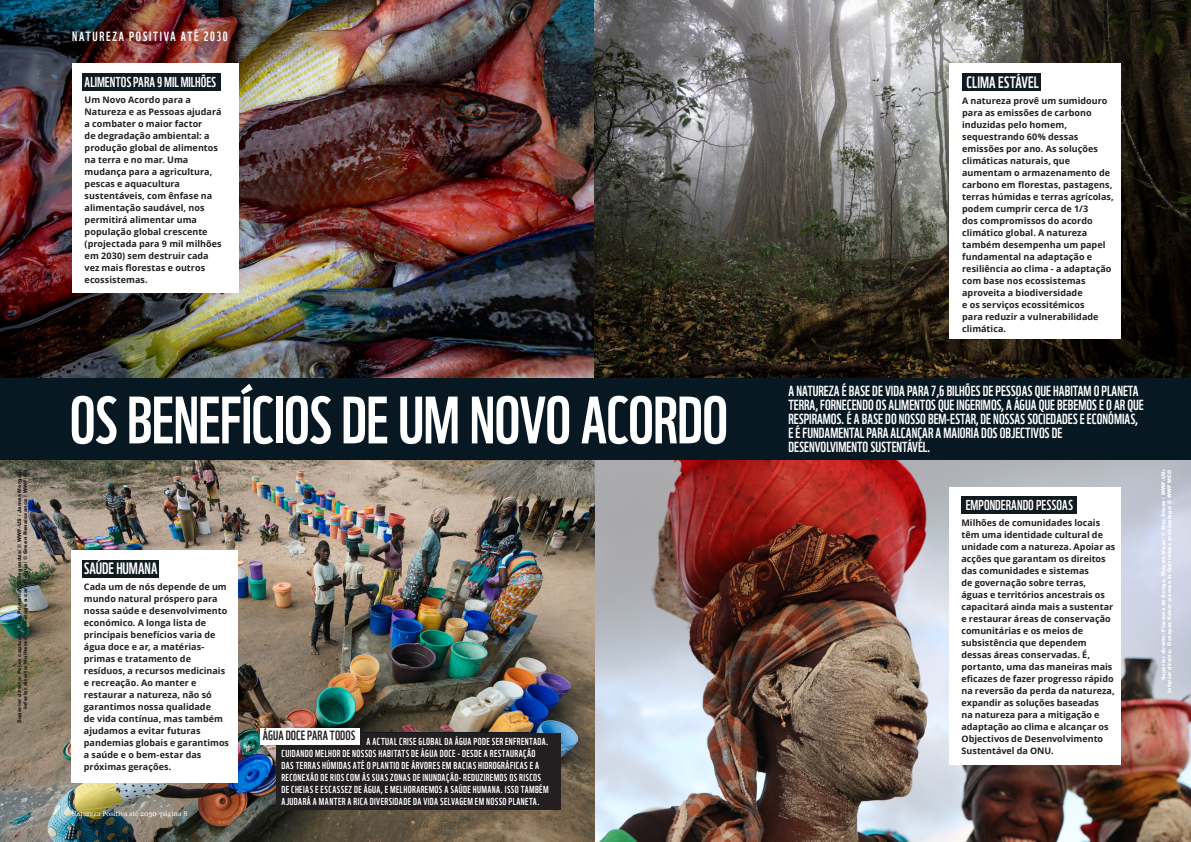
<style>
.page{position:relative;width:1191px;height:842px;background:#fff}
.page>*{position:absolute;margin:0;border:0;box-sizing:border-box;transform-origin:0 0}
.t1{font:65px "WWF";letter-spacing:-.015em;color:#fff}
.t2{font:16px "WWF";letter-spacing:.005em;color:#fff}
.t3{font:14.2px/14px "WWF";color:#fff}
.t4{font:14px "WWF";color:#fff}
.t5{font:13px "WWF";letter-spacing:.135em;color:#fff}
.t6{font:13px "WWF";color:#231f20}
.t7{font:9.9px/12px "WWF";letter-spacing:.04em;color:#fff}
.t8{font:700 9px/12px "Open Sans";letter-spacing:.005em;color:#231f20}
.t9{font:7px "Georgia";letter-spacing:.015em;color:#fff}
.t10{font:900 5px/6px "Arial";letter-spacing:.04em;color:#231f20;text-align:right}
.t11{font:900 5px/6px "Arial";letter-spacing:.04em;color:#fff;text-align:right}
</style>
<div class="page">
<img style="left:0;top:0;width:595px;height:378px">
<img style="left:595px;top:0;width:596px;height:378px">
<img style="left:0;top:459px;width:595px;height:383px">
<img style="left:595px;top:459px;width:596px;height:383px">
<div style="left:950px;top:63px;width:170px;height:275px;background:#fff"></div>
<div style="left:962px;top:74px;width:78px;height:17px;background:#101a21"></div>
<div style="left:950px;top:487px;width:170px;height:278px;background:#fff"></div>
<div style="left:961px;top:496px;width:115px;height:17px;background:#101a21"></div>
<div style="left:72px;top:63px;width:167px;height:230px;background:#fff"></div>
<div style="left:83px;top:74px;width:138px;height:17px;background:#101a21"></div>
<div style="left:72px;top:550px;width:166px;height:233px;background:#fff"></div>
<div style="left:0;top:378px;width:1191px;height:81px;background:#071822"></div>
<div style="left:276px;top:733px;width:284px;height:77px;background:#231f20"></div>
<div style="left:260px;top:728px;width:100px;height:16px;background:#fff"></div>
<div style="left:82px;top:560px;width:77px;height:18px;background:#101a21"></div>
<h3 class="t5" style="left:72px;top:26px;width:157px">NATUREZA POSITIVA ATÉ 2030</h3>
<h3 class="t4" style="left:85px;top:71px;width:133px">ALIMENTOS PARA 9 MIL MILHÕES</h3>
<p class="t8" style="left:85px;top:93px;width:139px">Um Novo Acordo para a<br>Natureza e as Pessoas ajudará a combater o maior factor<br>de degradação ambiental: a produção global de alimentos na terra e no mar. Uma mudança para a agricultura, pescas e aquacultura sustentáveis, com ênfase na alimentação saudável, nos permitirá alimentar uma população global crescente (projectada para 9 mil milhões em 2030) sem destruir cada vez mais florestas e outros ecossistemas.</p>
<h2 class="t2" style="left:966px;top:69px;width:74px">CLIMA ESTÁVEL</h2>
<p class="t8" style="left:962px;top:94px;width:153px">A natureza provê um sumidouro para as emissões de carbono induzidas pelo homem, sequestrando 60% dessas emissões por ano. As soluções climáticas naturais, que aumentam o armazenamento de carbono em florestas, pastagens, terras húmidas e terras agrícolas, podem cumprir cerca de 1/3<br>dos compromissos do acordo climático global. A natureza também desempenha um papel fundamental na adaptação e resiliência ao clima - a adaptação com base nos ecossistemas aproveita a biodiversidade<br>e os serviços ecossitémicos<br>para reduzir a vulnerabilidade climática.</p>
<h1 class="t1" style="left:70px;top:369px;width:660px">OS BENEFÍCIOS DE UM NOVO ACORDO</h1>
<p class="t3" style="left:788px;top:382px;width:357px">A NATUREZA É BASE DE VIDA PARA 7,6 BILHÕES DE PESSOAS QUE HABITAM O PLANETA TERRA, FORNECENDO OS ALIMENTOS QUE INGERIMOS, A ÁGUA QUE BEBEMOS E O AR QUE RESPIRAMOS. É A BASE DO NOSSO BEM-ESTAR, DE NOSSAS SOCIEDADES E ECONÓMIAS, E É FUNDAMENTAL PARA ALCANÇAR A MAIORIA DOS OBJECTIVOS DE DESENVOLVIMENTO SUSTENTÁVEL.</p>
<p class="t10" style="left:16px;top:723px;width:255px;rotate:-90deg">Superior direito: Peixe capturado nas Primeiras e Segundas/ © WWF-US / James Morgan;<br>Inferior direito: Mulheres em Matuge a cartar água/ © Green Renaissance / WWF-US</p>
<p class="t11" style="left:1160px;top:693px;width:225px;rotate:-90deg">Superior direito: Floresta de Sanga, Moçambique/ © Mac Stone / WWF-US;<br>Inferior direito: Octopus fisher woman in Quirimbas archipelago/ @ WWF MCO</p>
<h3 class="t4" style="left:965px;top:494px;width:109px">EMPONDERANDO PESSOAS</h3>
<p class="t8" style="left:961px;top:517px;width:155px">Milhões de comunidades locais têm uma identidade cultural de unidade com a natureza. Apoiar as acções que garantam os direitos das comunidades e sistemas<br>de governação sobre terras,<br>águas e territórios ancestrais os capacitará ainda mais a sustentar e restaurar áreas de conservação comunitárias e os meios de subsistência que dependem dessas áreas conservadas. É, portanto, uma das maneiras mais eficazes de fazer progresso rápido na reversão da perda da natureza, expandir as soluções baseadas<br>na natureza para a mitigação e adaptação ao clima e alcançar os<br>Objectivos de Desenvolvimento<br>Sustentável da ONU.</p>
<h2 class="t2" style="left:84px;top:556px;width:75px">SAÚDE HUMANA</h2>
<p class="t8" style="left:84px;top:581px;width:147px">Cada um de nós depende de um mundo natural próspero para nossa saúde e desenvolvimento económico. A longa lista de principais benefícios varia de água doce e ar, a matérias&shy;primas e tratamento de resíduos, a recursos medicinais e recreação. Ao manter e restaurar a natureza, não só garantimos nossa qualidade<br>de vida contínua, mas também ajudamos a evitar futuras pandemias globais e garantimos a saúde e o bem-estar das próximas gerações.</p>
<h3 class="t6" style="left:263px;top:725px;width:94px">ÁGUA DOCE PARA TODOS</h3>
<p class="t7" style="left:281px;top:734px;width:269px;text-indent:85px">A ACTUAL CRISE GLOBAL DA ÁGUA PODE SER ENFRENTADA.<br>CUIDANDO MELHOR DE NOSSOS HABITATS DE ÁGUA DOCE - DESDE A RESTAURAÇÃO DAS TERRAS HÚMIDAS ATÉ O PLANTIO DE ÁRVORES EM BACIAS HIDROGRÁFICAS E A RECONEXÃO DE RIOS COM ÀS SUAS ZONAS DE INUNDAÇÃO- REDUZIREMOS OS RISCOS DE CHEIAS E ESCASSEZ DE ÁGUA, E MELHORAREMOS A SAÚDE HUMANA. ISSO TAMBÉM AJUDARÁ A MANTER A RICA DIVERSIDADE DA VIDA SELVAGEM EM NOSSO PLANETA.</p>
<p class="t9" style="left:72px;top:808px;width:117px">Natureza Positiva até 2030 página 8</p>
</div>
